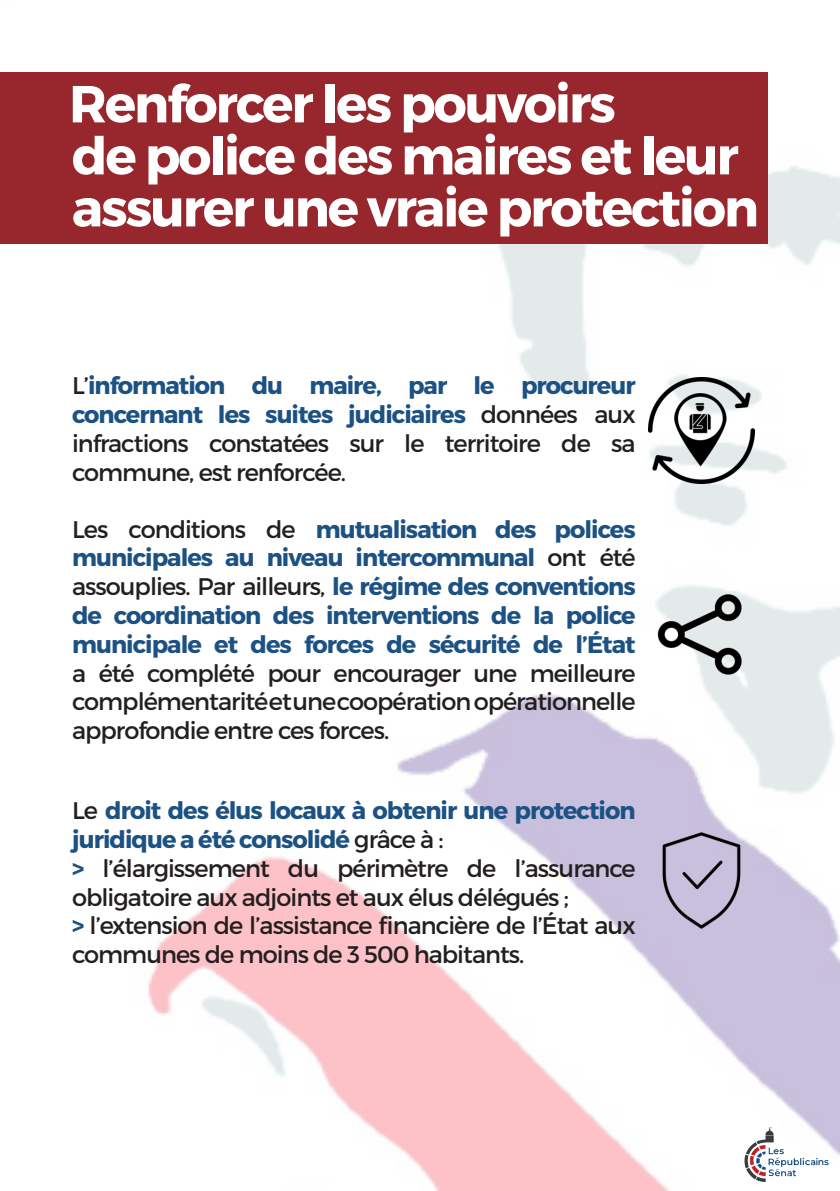
<style>
.page{position:relative;width:840px;height:1191px;background:#fff}
.page>*{position:absolute;margin:0;border:0;box-sizing:border-box;transform-origin:0 0}
.t1{font:700 52px "Montserrat";letter-spacing:-.04em;color:#fff}
.t2{font:700 24px/28.8px "Montserrat";letter-spacing:-.04em;color:#1c5183;text-align:justify}
.t3{font:24px/28.8px "Montserrat";letter-spacing:-.04em;color:#231f20}
.s1{font-weight:700;color:#1c5183}
.s2{font-weight:400;color:#231f20}
</style>
<div class="page">
<img style="left:0;top:72px;width:839px;height:1119px">
<div style="left:0;top:72px;width:767px;height:171px;background:#97272c"></div>
<img style="left:648px;top:377px;width:106px;height:106px">
<img style="left:648px;top:827px;width:106px;height:106px">
<svg style="left:744px;top:1127px;width:84px;height:55px"></svg>
<img style="left:648px;top:581px;width:106px;height:106px">
<p class="t1" style="left:69px;top:72px;width:548px">Renforcer les pouvoirs</p>
<p class="t1" style="left:72px;top:124px;width:668px">de police des maires et leur</p>
<p class="t1" style="left:72px;top:176px;width:688px">assurer une vraie protection</p>
<p class="t3" style="left:72px;top:371px;width:564px;text-align:justify">L’<span class="s1">information du maire, par le procureur concernant les suites judiciaires</span> données aux infractions constatées sur le territoire de sa commune, est renforcée.</p>
<p class="t2" style="left:72px;top:515px;width:565px"><span class="s2">Les conditions de</span> mutualisation des polices municipales au niveau intercommunal <span class="s2">ont été assouplies. Par ailleurs,</span> le régime des conventions de coordination des interventions de la police municipale et des forces de sécurité de l’État <span class="s2">a été complété pour encourager une meilleure complémentarité et une coopération opérationnelle approfondie entre ces forces.</span></p>
<p class="t2" style="left:72px;top:796px;width:564px"><span class="s2">Le</span> droit des élus locaux à obtenir une protection juridique a été consolidé <span class="s2">grâce à :</span></p>
<p class="t3" style="left:72px;top:853px;width:564px"><span class="s1">&gt;</span> l’élargissement du périmètre de l’assurance obligatoire aux adjoints et aux élus délégués ;</p>
<p class="t3" style="left:72px;top:911px;width:564px"><span class="s1">&gt;</span> l’extension de l’assistance financière de l’État aux communes de moins de 3 500 habitants.</p>
</div>
